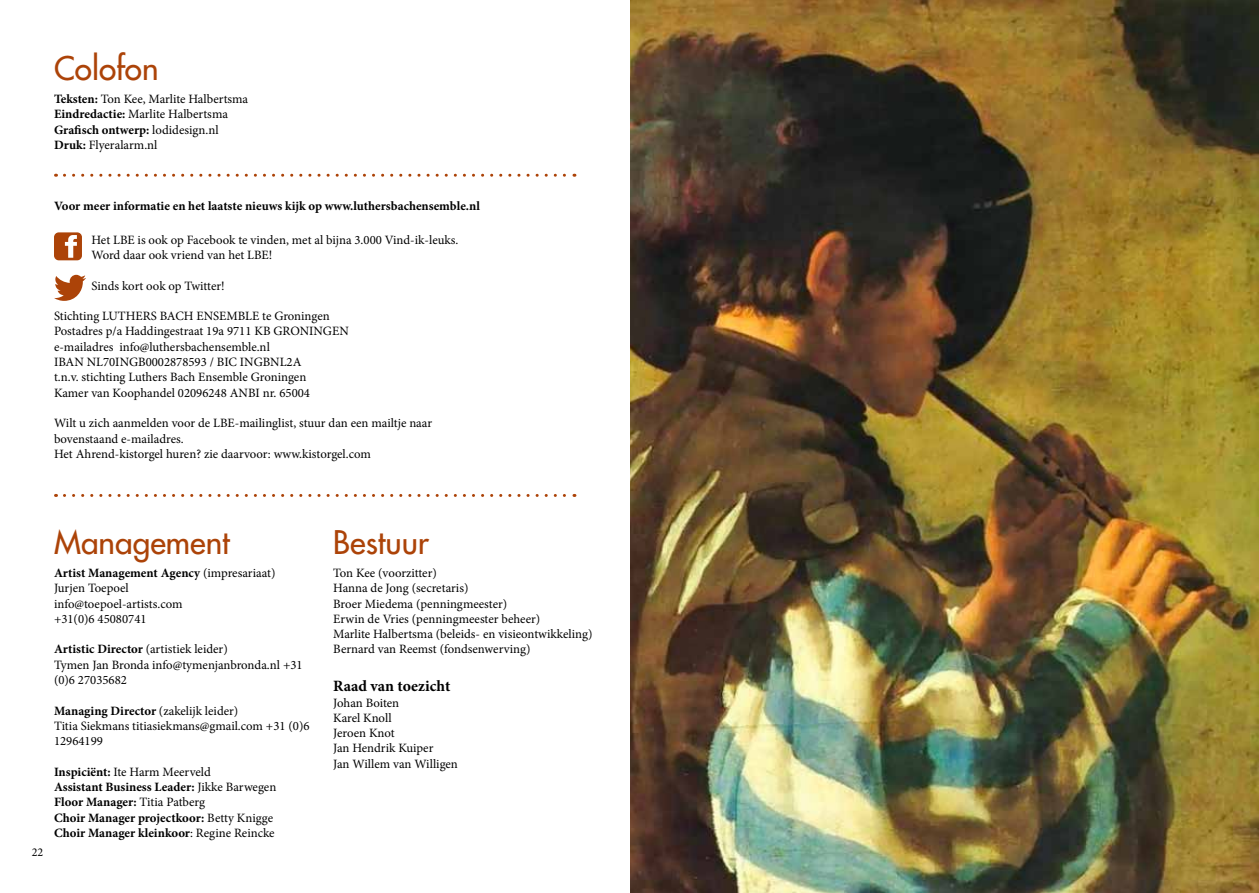
<style>
.page{position:relative;width:1259px;height:893px;background:#fff}
.page>*{position:absolute;margin:0;border:0;box-sizing:border-box;transform-origin:0 0}
.t1{font:500 31.65px "Futura Std";color:#ac4308}
.t2{font:700 15.75px "Minion Pro";color:#000}
.t3{font:12.75px/15.3px "Minion Pro";color:#000}
.t4{font:700 12.75px/15.3px "Minion Pro";color:#000}
.t5{font:12px "Minion Pro";color:#000}
.s1{font-weight:700}
.s2{font-weight:400}
</style>
<div class="page">
<div style="left:54px;top:232px;width:28px;height:28px;background:#ac4308;border-radius:5px"></div>
<svg style="left:65px;top:235px;width:12px;height:23px"></svg>
<svg style="left:64px;top:174px;width:511px;height:3px"></svg>
<svg style="left:64px;top:494px;width:511px;height:3px"></svg>
<svg style="left:54px;top:275px;width:32px;height:26px"></svg>
<img style="left:630px;top:0;width:629px;height:893px">
<h1 class="t1" style="left:54px;top:49px;width:106px">Colofon</h1>
<p class="t3" style="left:54px;top:91px;width:196px"><span class="s1">Teksten:</span> Ton Kee, Marlite Halbertsma<br><span class="s1">Eindredactie:</span> Marlite Halbertsma<br><span class="s1">Grafisch ontwerp:</span> lodidesign.nl<br><span class="s1">Druk:</span> Flyeralarm.nl</p>
<p class="t4" style="left:54px;top:198px;width:427px">Voor meer informatie en het laatste nieuws kijk op www.luthersbachensemble.nl</p>
<p class="t3" style="left:91px;top:232px;width:368px">Het LBE is ook op Facebook te vinden, met al bijna 3.000 Vind-ik-leuks.<br>Word daar ook vriend van het LBE!</p>
<p class="t3" style="left:91px;top:278px;width:135px">Sinds kort ook op Twitter!</p>
<p class="t3" style="left:54px;top:308px;width:296px">Stichting LUTHERS BACH ENSEMBLE te Groningen Postadres p/a Haddingestraat 19a 9711 KB GRONINGEN e-mailadres info@luthersbachensemble.nl<br>IBAN NL70INGB0002878593 / BIC INGBNL2A<br>t.n.v. stichting Luthers Bach Ensemble Groningen<br>Kamer van Koophandel 02096248 ANBI nr. 65004</p>
<p class="t3" style="left:54px;top:416px;width:379px">Wilt u zich aanmelden voor de LBE-mailinglist, stuur dan een mailtje naar bovenstaand e-mailadres.<br>Het Ahrend-kistorgel huren? zie daarvoor: www.kistorgel.com</p>
<p class="t5" style="left:32px;top:844px;width:13px">22</p>
<h1 class="t1" style="left:54px;top:523px;width:177px">Management</h1>
<p class="t3" style="left:54px;top:565px;width:223px"><span class="s1">Artist Management Agency</span> (impresariaat)<br>Jurjen Toepoel<br>info@toepoel-artists.com<br>+31(0)6 45080741</p>
<p class="t3" style="left:54px;top:642px;width:250px"><span class="s1">Artistic Director</span> (artistiek leider)<br>Tymen Jan Bronda info@tymenjanbronda.nl +31 (0)6 27035682</p>
<p class="t3" style="left:54px;top:703px;width:257px"><span class="s1">Managing Director</span> (zakelijk leider)<br>Titia Siekmans titiasiekmans@gmail.com +31 (0)6<br>12964199</p>
<p class="t4" style="left:54px;top:764px;width:224px">Inspiciënt: <span class="s2">Ite Harm Meerveld<br></span>Assistant Business Leader: <span class="s2">Jikke Barwegen </span>Floor Manager: <span class="s2">Titia Patberg<br></span>Choir Manager projectkoor: <span class="s2">Betty Knigge </span>Choir Manager kleinkoor<span class="s2">: Regine Reincke</span></p>
<h1 class="t1" style="left:333px;top:523px;width:97px">Bestuur</h1>
<p class="t3" style="left:333px;top:565px;width:261px">Ton Kee (voorzitter)<br>Hanna de Jong (secretaris)<br>Broer Miedema (penningmeester)<br>Erwin de Vries (penningmeester beheer)<br>Marlite Halbertsma (beleids- en visieontwikkeling)<br>Bernard van Reemst (fondsenwerving)</p>
<p class="t2" style="left:333px;top:675px;width:119px">Raad van toezicht</p>
<p class="t3" style="left:333px;top:695px;width:126px">Johan Boiten<br>Karel Knoll<br>Jeroen Knot<br>Jan Hendrik Kuiper<br>Jan Willem van Willigen</p>
</div>
